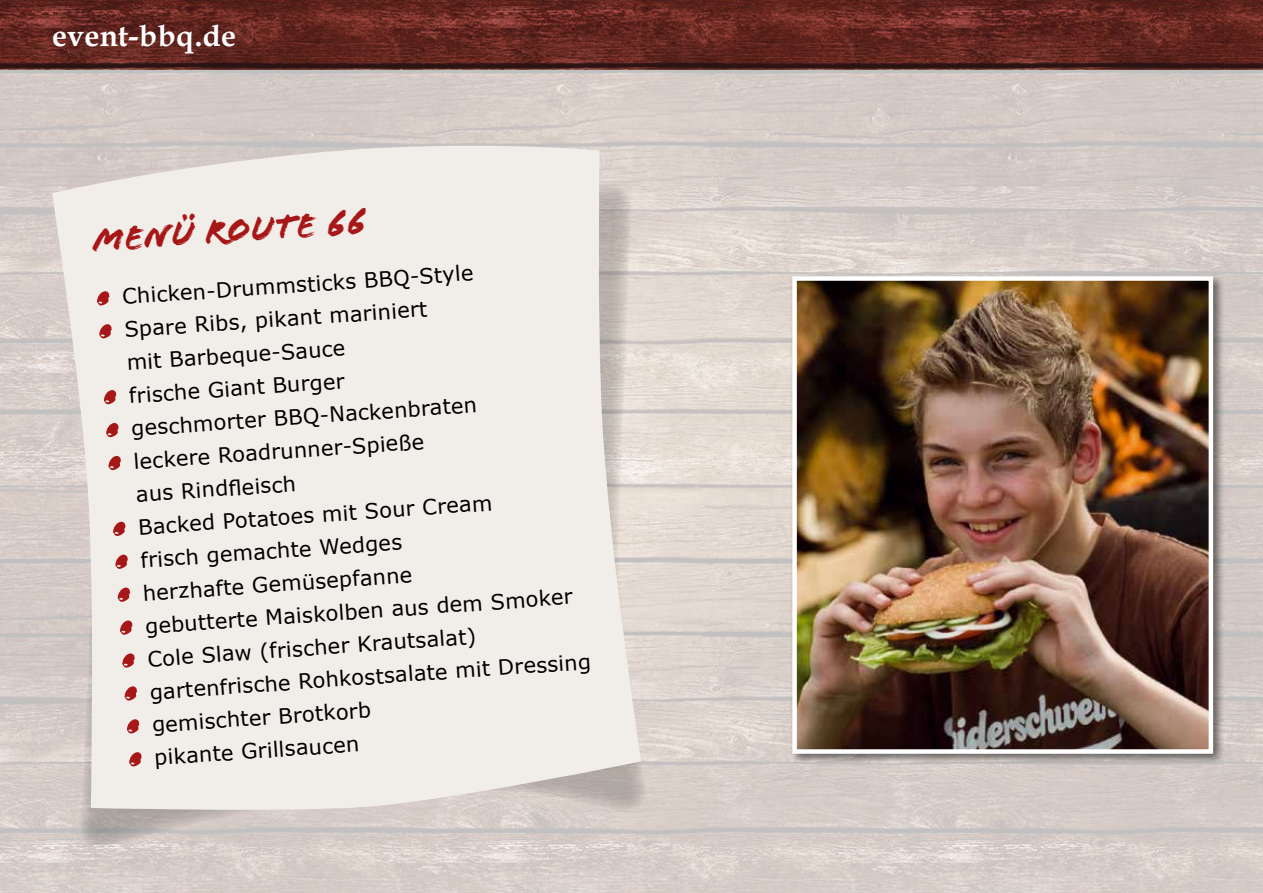
<style>
.page{position:relative;width:1263px;height:893px;background:#fff}
.page>*{position:absolute;margin:0;border:0;box-sizing:border-box;transform-origin:0 0}
.t1{font:36px "Flood Std";color:#a71717}
.t2{font:700 30px "Book Antiqua";letter-spacing:.01em;color:#fff}
.t3{font:21px/33px "Verdana";color:#000}
</style>
<div class="page">
<img style="left:0;top:69px;width:1263px;height:824px">
<svg style="left:0;top:0;width:1263px;height:69px;background:#612620"></svg>
<div style="left:790px;top:274px;width:435px;height:491px;background:#000;opacity:.5"></div>
<img style="left:797px;top:281px;width:411px;height:468px">
<div style="left:792px;top:276px;width:421px;height:478px;border:4px solid #fff"></div>
<svg style="left:78px;top:184px;width:574px;height:670px;background:#d5ccc7"></svg>
<svg style="left:52px;top:138px;width:589px;height:675px;background:#ece8e3"></svg>
<svg style="left:97px;top:291px;width:13px;height:15px"></svg>
<svg style="left:99px;top:324px;width:14px;height:15px"></svg>
<svg style="left:104px;top:390px;width:13px;height:14px"></svg>
<svg style="left:106px;top:423px;width:13px;height:14px"></svg>
<svg style="left:108px;top:456px;width:14px;height:14px"></svg>
<svg style="left:113px;top:522px;width:13px;height:14px"></svg>
<svg style="left:115px;top:554px;width:14px;height:15px"></svg>
<svg style="left:117px;top:587px;width:14px;height:15px"></svg>
<svg style="left:120px;top:620px;width:13px;height:15px"></svg>
<svg style="left:122px;top:653px;width:14px;height:15px"></svg>
<svg style="left:124px;top:686px;width:14px;height:15px"></svg>
<svg style="left:127px;top:719px;width:13px;height:15px"></svg>
<svg style="left:129px;top:752px;width:13px;height:14px"></svg>
<h2 class="t2" style="left:52px;top:15px;width:186px">event-bbq.de</h2>
<h1 class="t1" style="left:91px;top:220px;width:277px;rotate:-4deg">Menü Route 66</h1>
<p class="t3" style="left:121px;top:280px;width:444px;rotate:-4deg">Chicken-Drummsticks BBQ-Style<br>Spare Ribs, pikant mariniert<br>mit Barbeque-Sauce<br>frische Giant Burger<br>geschmorter BBQ-Nackenbraten<br>leckere Roadrunner-Spieße<br>aus Rindfl eisch<br>Backed Potatoes mit Sour Cream<br>frisch gemachte Wedges<br>herzhafte Gemüsepfanne<br>gebutterte Maiskolben aus dem Smoker<br>Cole Slaw (frischer Krautsalat) gartenfrische Rohkostsalate mit Dressing gemischter Brotkorb<br>pikante Grillsaucen</p>
</div>
